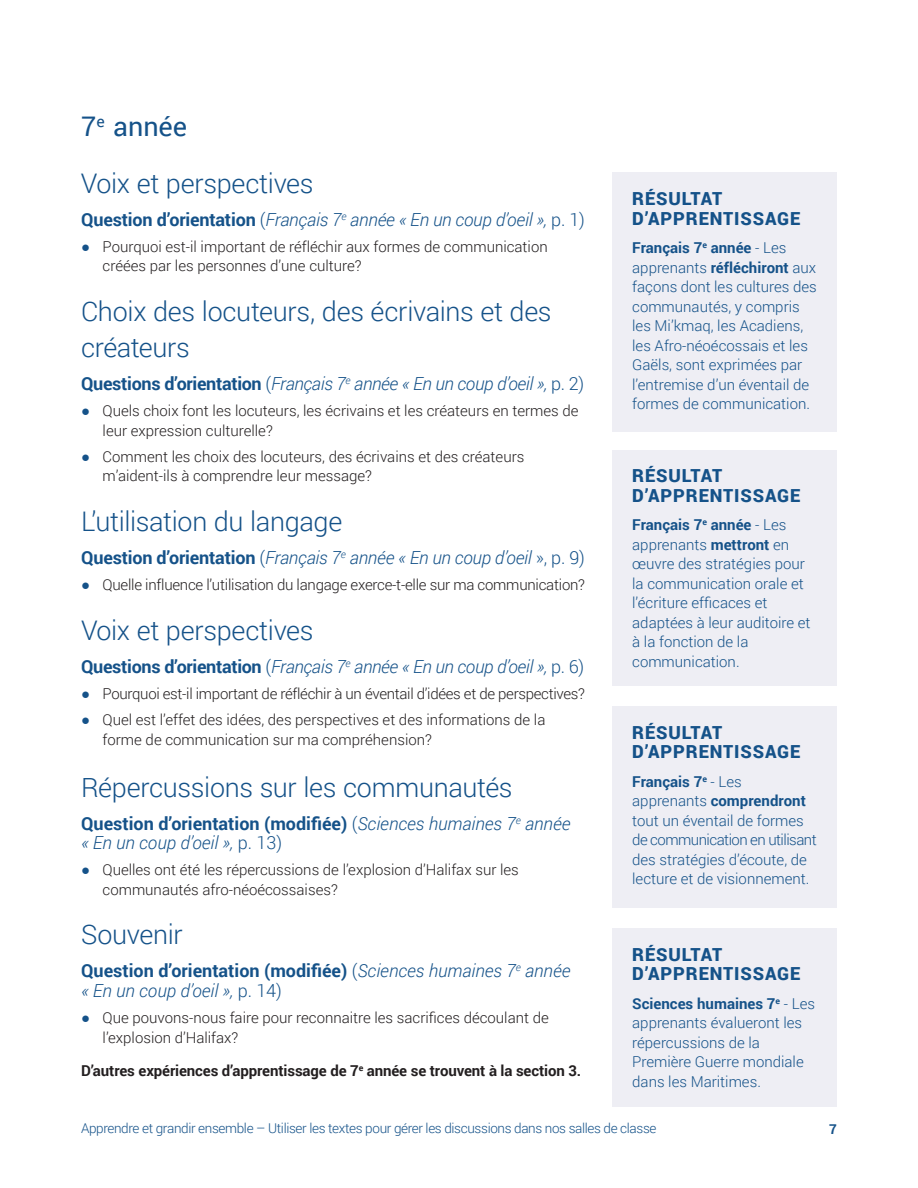
<style>
.page{position:relative;width:918px;height:1188px;background:#fff}
.page>*{position:absolute;margin:0;border:0;box-sizing:border-box;transform-origin:0 0}
.t1{font:300 27px/56.2px "Roboto";letter-spacing:-.01em;color:#155289}
.t2{font:italic 300 18px/19.5px "Roboto";letter-spacing:-.01em;color:#155289}
.t3{font:900 18px/19.5px "Roboto";letter-spacing:.05em;color:#155289}
.t4{font:300 15px/19.5px "Roboto";color:#231f20}
.t5{font:300 15px/19.5px "Roboto";color:#155289}
.t6{font:300 15px "Roboto";letter-spacing:-.02em;color:#231f20}
.t7{font:700 15px "Roboto";letter-spacing:-.01em;color:#231f20}
.t8{font:300 13.5px "Roboto";letter-spacing:-.025em;color:#155289}
.t9{font:700 13.5px "Roboto";color:#155289}
.s1{font-weight:400}
.s2{font-weight:700;font-style:normal}
.s3{font-style:normal}
.s4{font-family:"Arial";font-weight:400;color:#155289}
.s5{font-weight:700}
</style>
<div class="page">
<div style="left:612px;top:173px;width:225px;height:259px;background:#eeeef4"></div>
<div style="left:612px;top:706px;width:225px;height:202px;background:#eeeef4"></div>
<div style="left:612px;top:450px;width:225px;height:235px;background:#eeeef4"></div>
<div style="left:612px;top:928px;width:225px;height:179px;background:#eeeef4"></div>
<h1 class="t1" style="left:81px;top:98px;width:234px"><span class="s1">7</span><sup>e</sup> <span class="s1">année<br></span>Voix et perspectives</h1>
<p class="t2" style="left:81px;top:209px;width:505px"><span class="s2">Question d’orientation</span> <span class="s3">(</span>Français 7<sup>e</sup> année « En un coup d’oeil », <span class="s3">p. 1)</span></p>
<p class="t4" style="left:103px;top:236px;width:447px;text-indent:-22px"><span class="s4">●</span> Pourquoi est-il important de réfléchir aux formes de communication créées par les personnes d’une culture?</p>
<h1 class="t1" style="left:81px;top:292px;width:472px;line-height:36px">Choix des locuteurs, des écrivains et des créateurs</h1>
<p class="t2" style="left:81px;top:373px;width:505px"><span class="s2">Questions d’orientation</span> <span class="s3">(</span>Français 7<sup>e</sup> année « En un coup d’oeil », <span class="s3">p. 2)</span></p>
<p class="t4" style="left:103px;top:400px;width:478px;text-indent:-22px"><span class="s4">●</span> Quels choix font les locuteurs, les écrivains et les créateurs en termes de leur expression culturelle?</p>
<p class="t4" style="left:103px;top:446px;width:423px;text-indent:-22px"><span class="s4">●</span> Comment les choix des locuteurs, des écrivains et des créateurs m’aident-ils à comprendre leur message?</p>
<h1 class="t1" style="left:81px;top:492px;width:263px">L’utilisation du langage</h1>
<p class="t2" style="left:81px;top:547px;width:505px"><span class="s2">Question d’orientation</span> <span class="s3">(</span>Français 7<sup>e</sup> année « En un coup d’oeil <span class="s3">», p. 9)</span></p>
<p class="t4" style="left:81px;top:574px;width:506px"><span class="s4">●</span> Quelle influence l’utilisation du langage exerce-t-elle sur ma communication?</p>
<h1 class="t1" style="left:81px;top:601px;width:234px">Voix et perspectives</h1>
<p class="t2" style="left:81px;top:656px;width:505px"><span class="s2">Questions d’orientation</span> <span class="s3">(</span>Français 7<sup>e</sup> année « En un coup d’oeil », <span class="s3">p. 6)</span></p>
<p class="t6" style="left:81px;top:683px;width:506px"><span class="s4">●</span> Pourquoi est-il important de réfléchir à un éventail d’idées et de perspectives?</p>
<p class="t4" style="left:103px;top:709px;width:444px;text-indent:-22px"><span class="s4">●</span> Quel est l’effet des idées, des perspectives et des informations de la forme de communication sur ma compréhension?</p>
<h1 class="t1" style="left:81px;top:758px;width:433px">Répercussions sur les communautés</h1>
<p class="t2" style="left:81px;top:813px;width:491px"><span class="s2">Question d’orientation (modifiée)</span> <span class="s3">(</span>Sciences humaines 7<sup>e</sup> année « En un coup d’oeil », <span class="s3">p. 13)</span></p>
<p class="t4" style="left:103px;top:860px;width:418px;text-indent:-22px"><span class="s4">●</span> Quelles ont été les répercussions de l’explosion d’Halifax sur les communautés afro-néoécossaises?</p>
<h1 class="t1" style="left:81px;top:906px;width:103px">Souvenir</h1>
<p class="t2" style="left:81px;top:961px;width:491px"><span class="s2">Question d’orientation (modifiée)</span> <span class="s3">(</span>Sciences humaines 7<sup>e</sup> année « En un coup d’oeil », <span class="s3">p. 14)</span></p>
<p class="t4" style="left:103px;top:1008px;width:448px;text-indent:-22px"><span class="s4">●</span> Que pouvons-nous faire pour reconnaitre les sacrifices découlant de l’explosion d’Halifax?</p>
<p class="t7" style="left:81px;top:1060px;width:502px">D’autres expériences d’apprentissage de 7<sup>e</sup> année se trouvent à la section 3.</p>
<p class="t3" style="left:632px;top:188px;width:170px">RÉSULTAT<br>D’APPRENTISSAGE</p>
<p class="t5" style="left:632px;top:238px;width:186px"><span class="s5">Français 7</span><sup>e</sup> <span class="s5">année</span> - Les apprenants <span class="s5">réfléchiront</span> aux façons dont les cultures des communautés, y compris les Mi’kmaq, les Acadiens, les Afro-néoécossais et les<br>Gaëls, sont exprimées par l’entremise d’un éventail de formes de communication.</p>
<p class="t3" style="left:632px;top:465px;width:170px">RÉSULTAT<br>D’APPRENTISSAGE</p>
<p class="t5" style="left:632px;top:515px;width:180px"><span class="s5">Français 7</span><sup>e</sup> <span class="s5">année</span> - Les apprenants <span class="s5">mettront</span> en œuvre des stratégies pour la communication orale et l’écriture efficaces et adaptées à leur auditoire et à la fonction de la communication.</p>
<p class="t3" style="left:632px;top:722px;width:170px">RÉSULTAT<br>D’APPRENTISSAGE</p>
<p class="t5" style="left:632px;top:771px;width:186px"><span class="s5">Français 7</span><sup>e</sup> - Les apprenants <span class="s5">comprendront </span>tout un éventail de formes de communication en utilisant des stratégies d’écoute, de lecture et de visionnement.</p>
<p class="t3" style="left:632px;top:944px;width:170px">RÉSULTAT<br>D’APPRENTISSAGE</p>
<p class="t5" style="left:632px;top:993px;width:184px"><span class="s5">Sciences humaines 7</span><sup>e</sup> - Les apprenants évalueront les répercussions de la<br>Première Guerre mondiale dans les Maritimes.</p>
<p class="t8" style="left:81px;top:1119px;width:577px">Apprendre et grandir ensemble – Utiliser les textes pour gérer les discussions dans nos salles de classe</p>
<p class="t9" style="left:829px;top:1119px;width:9px">7</p>
</div>
